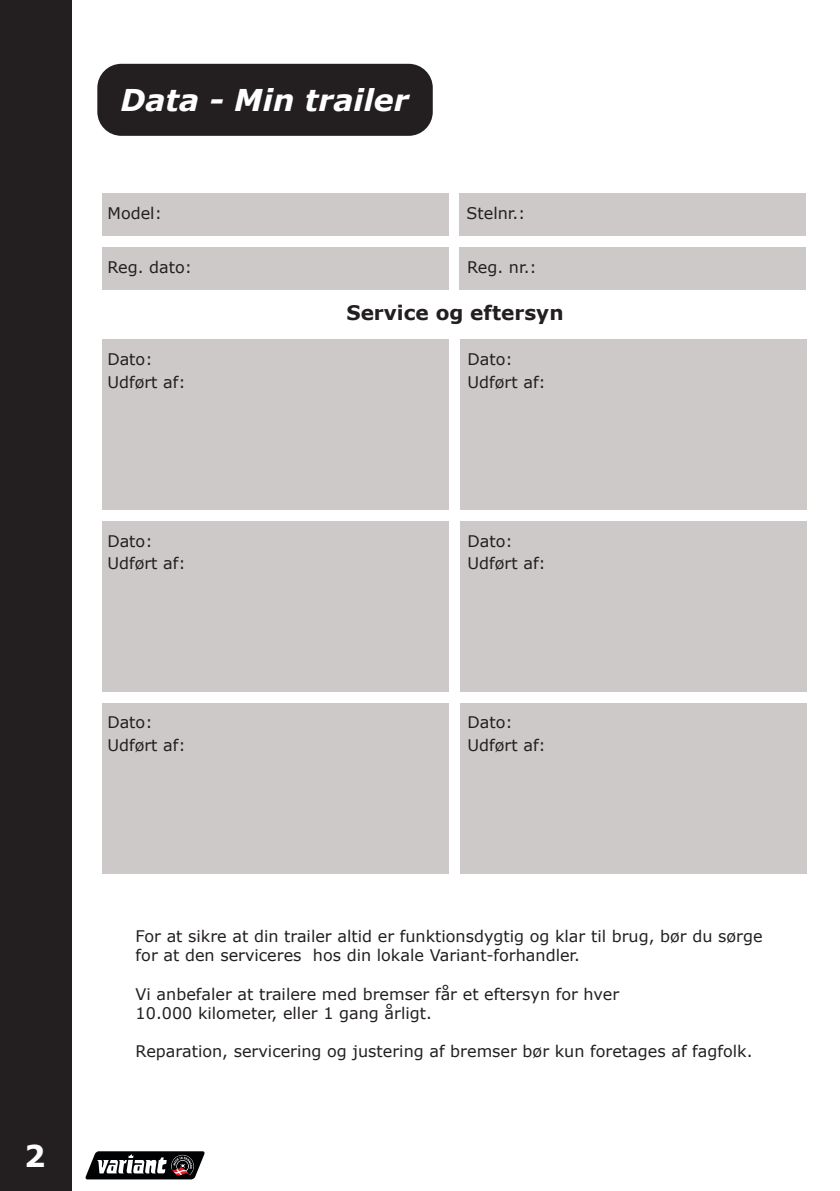
<style>
.page{position:relative;width:840px;height:1191px;background:#fff}
.page>*{position:absolute;margin:0;border:0;box-sizing:border-box;transform-origin:0 0}
.t1{font:italic 700 30px "Verdana";color:#fff}
.t2{font:700 30px "Verdana";color:#fff}
.t3{font:700 20px "Verdana";color:#231f20}
.t4{font:16px/19.2px "Verdana";color:#231f20}
</style>
<div class="page">
<div style="left:0;top:0;width:71px;height:1191px;background:#231f20"></div>
<div style="left:102px;top:193px;width:346px;height:42px;background:#cdc9c8"></div>
<div style="left:459px;top:193px;width:346px;height:42px;background:#cdc9c8"></div>
<div style="left:102px;top:247px;width:346px;height:43px;background:#cdc9c8"></div>
<div style="left:459px;top:247px;width:346px;height:43px;background:#cdc9c8"></div>
<div style="left:97px;top:64px;width:335px;height:72px;background:#231f20;border-radius:24px"></div>
<div style="left:102px;top:340px;width:346px;height:170px;background:#cdc9c8"></div>
<div style="left:460px;top:340px;width:345px;height:170px;background:#cdc9c8"></div>
<div style="left:102px;top:521px;width:346px;height:170px;background:#cdc9c8"></div>
<div style="left:460px;top:521px;width:345px;height:170px;background:#cdc9c8"></div>
<div style="left:102px;top:703px;width:346px;height:170px;background:#cdc9c8"></div>
<div style="left:460px;top:703px;width:345px;height:170px;background:#cdc9c8"></div>
<svg style="left:85px;top:1151px;width:120px;height:28px"></svg>
<p class="t1" style="left:120px;top:79px;width:289px">Data - Min trailer</p>
<p class="t4" style="left:107px;top:204px;width:56px">Model:</p>
<p class="t4" style="left:466px;top:204px;width:60px">Stelnr.:</p>
<p class="t4" style="left:107px;top:257px;width:86px">Reg. dato:</p>
<p class="t4" style="left:467px;top:258px;width:71px">Reg. nr.:</p>
<p class="t3" style="left:346px;top:299px;width:218px">Service og eftersyn</p>
<p class="t4" style="left:107px;top:349px;width:47px">Dato:</p>
<p class="t4" style="left:107px;top:372px;width:80px">Udført af:</p>
<p class="t4" style="left:467px;top:349px;width:47px">Dato:</p>
<p class="t4" style="left:467px;top:372px;width:80px">Udført af:</p>
<p class="t4" style="left:107px;top:531px;width:47px">Dato:</p>
<p class="t4" style="left:107px;top:553px;width:80px">Udført af:</p>
<p class="t4" style="left:467px;top:531px;width:47px">Dato:</p>
<p class="t4" style="left:467px;top:553px;width:80px">Udført af:</p>
<p class="t4" style="left:107px;top:713px;width:47px">Dato:</p>
<p class="t4" style="left:107px;top:735px;width:80px">Udført af:</p>
<p class="t4" style="left:467px;top:713px;width:47px">Dato:</p>
<p class="t4" style="left:467px;top:735px;width:80px">Udført af:</p>
<p class="t2" style="left:24px;top:1135px;width:23px">2</p>
<p class="t4" style="left:136px;top:926px;width:628px">For at sikre at din trailer altid er funktionsdygtig og klar til brug, bør du sørge for at den serviceres hos din lokale Variant-forhandler.</p>
<p class="t4" style="left:136px;top:984px;width:484px">Vi anbefaler at trailere med bremser får et eftersyn for hver</p>
<p class="t4" style="left:136px;top:1003px;width:297px">10.000 kilometer, eller 1 gang årligt.</p>
<p class="t4" style="left:136px;top:1041px;width:618px">Reparation, servicering og justering af bremser bør kun foretages af fagfolk.</p>
</div>
